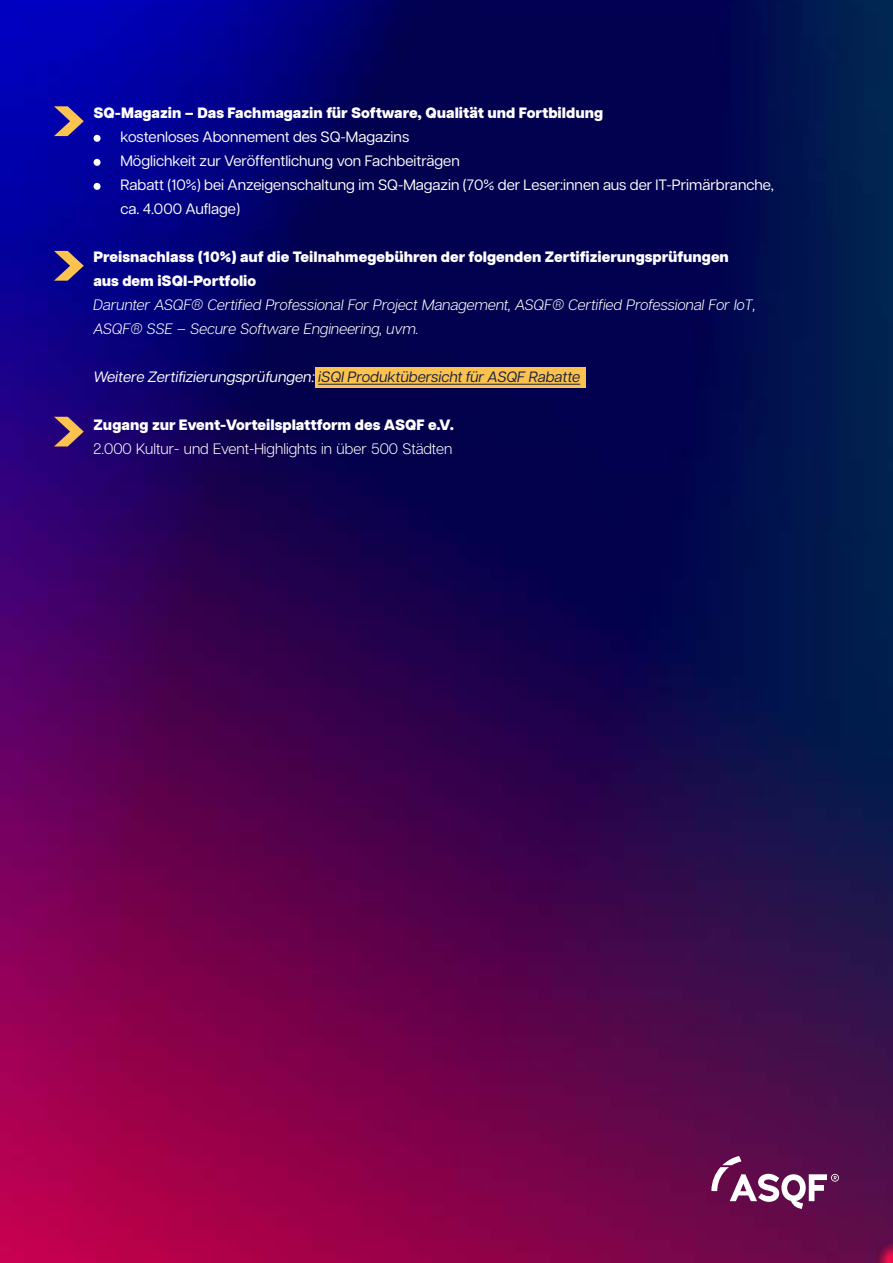
<style>
.page{position:relative;width:893px;height:1263px;background:#fff}
.page>*{position:absolute;margin:0;border:0;box-sizing:border-box;transform-origin:0 0}
.t1{font:800 15px/24px "Articulat CF";color:#fff}
.t2{font:15px/24px "Articulat CF";color:#fff}
.t3{font:italic 15px/24px "Articulat CF Text";color:#fff}
.t4{font:italic 15px "Articulat CF";color:#1b2340}
.t5{font:15px "Articulat CF Text";color:#fff}
.s1{color:#fff}
</style>
<div class="page">
<img style="left:0;top:0;width:893px;height:1263px">
<svg style="left:711px;top:1156px;width:128px;height:53px"></svg>
<svg style="left:54px;top:106px;width:30px;height:30px"></svg>
<svg style="left:54px;top:251px;width:30px;height:30px"></svg>
<div style="left:94px;top:135px;width:7px;height:7px;background:#fff;border-radius:50%"></div>
<div style="left:94px;top:159px;width:7px;height:7px;background:#fff;border-radius:50%"></div>
<div style="left:94px;top:183px;width:7px;height:7px;background:#fff;border-radius:50%"></div>
<div style="left:316px;top:367px;width:270px;height:21px;background:#fcc24f"></div>
<hr style="left:318px;top:384px;width:262px;height:1px;background:#1b2340">
<svg style="left:54px;top:417px;width:30px;height:29px"></svg>
<p class="t1" style="left:94px;top:101px;width:511px">SQ-Magazin – Das Fachmagazin für Software, Qualität und Fortbildung</p>
<p class="t2" style="left:94px;top:124px;width:317px">• kostenloses Abonnement des SQ-Magazins</p>
<p class="t2" style="left:94px;top:148px;width:368px">• Möglichkeit zur Veröffentlichung von Fachbeiträgen</p>
<p class="t2" style="left:121px;top:172px;width:655px;text-indent:-27px">• Rabatt (10%) bei Anzeigenschaltung im SQ-Magazin (70% der Leser:innen aus der IT-Primärbranche, ca. 4.000 Auflage)</p>
<p class="t1" style="left:94px;top:245px;width:637px">Preisnachlass (10%) auf die Teilnahmegebühren der folgenden Zertifizierungsprüfungen aus dem iSQI-Portfolio</p>
<p class="t3" style="left:94px;top:293px;width:663px">Darunter ASQF® Certified Professional For Project Management, ASQF® Certified Professional For IoT,<br>ASQF® SSE – Secure Software Engineering, uvm.</p>
<p class="t4" style="left:94px;top:366px;width:488px"><span class="s1">Weitere Zertifizierungsprüfungen:</span> iSQI Produktübersicht für ASQF Rabatte</p>
<p class="t1" style="left:94px;top:413px;width:362px">Zugang zur Event-Vorteilsplattform des ASQF e.V.</p>
<p class="t5" style="left:94px;top:440px;width:360px">2.000 Kultur- und Event-Highlights in über 500 Städten</p>
</div>
